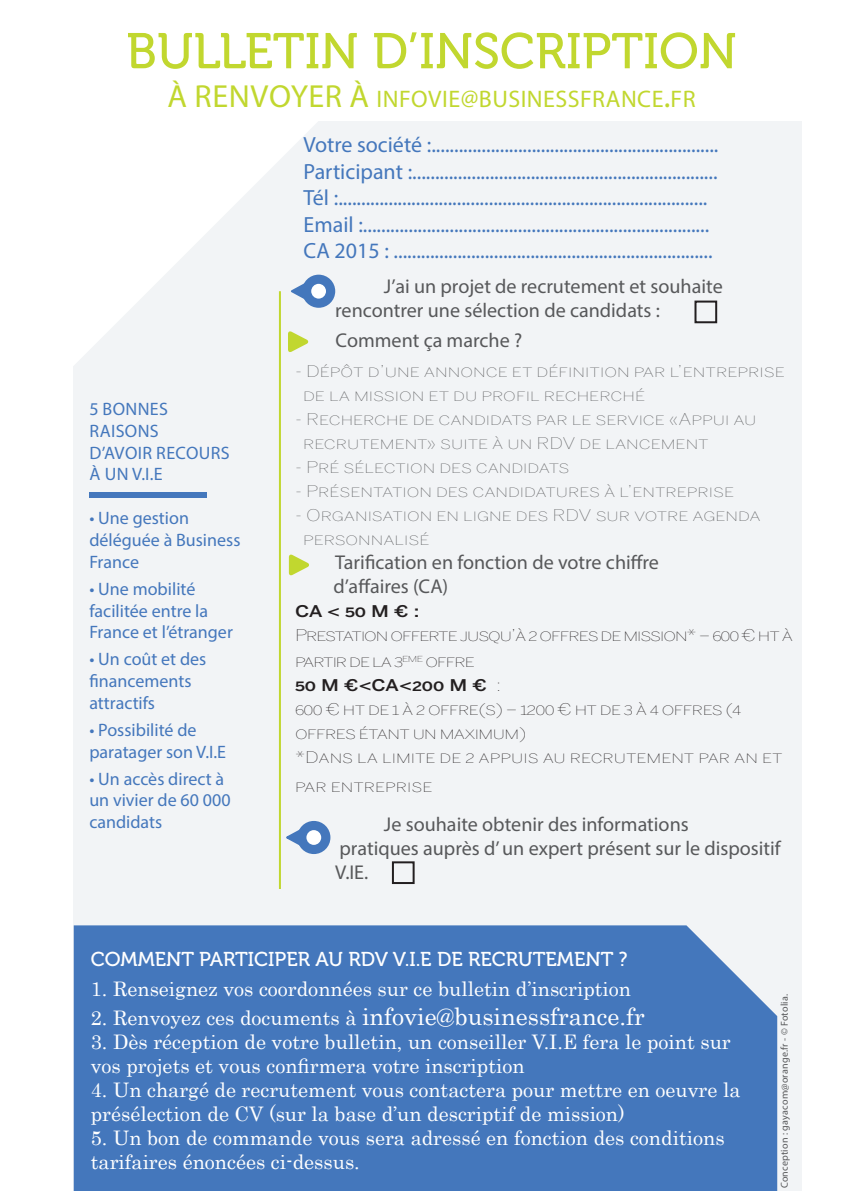
<style>
.page{position:relative;width:851px;height:1191px;background:#fff}
.page>*{position:absolute;margin:0;border:0;box-sizing:border-box;transform-origin:0 0}
.t1{font:50px "Museo 500";color:#c1d72f}
.t2{font:24px "Century";color:#fff}
.t3{font:24px "Myriad Pro";letter-spacing:.02em;color:#c1d72f}
.t4{font:22px/26.4px "Myriad Pro";color:#4477bc}
.t5{font:20px/24px "Century";color:#fff}
.t6{font:20px/24px "Myriad Pro";color:#57585a}
.t7{font:20px "Museo 500";color:#fff}
.t8{font:18px/21.6px "Myriad Pro";color:#4477bc}
.t9{font:18px/21.6px "Myriad Pro";letter-spacing:.02em;color:#4477bc}
.t10{font:16px/24px "Benton Sans Thin SC";color:#57585a;scale:1.25 1}
.t11{font:16px/24px "Benton Sans Thin SC";letter-spacing:-.03em;color:#231f20;scale:1.25 1}
.t12{font:16px/24px "Benton Sans Thin SC";color:#57585a;scale:1.26 1}
.t13{font:16px/26.4px "Benton Sans Thin SC";letter-spacing:-.05em;color:#231f20;scale:1.25 1}
.t14{font:16px "Benton Sans Medium SC";letter-spacing:-.005em;color:#231f20;scale:1.25 1}
.t15{font:16px "Benton Sans Thin SC";color:#231f20;scale:1.25 1}
.t16{font:10px "Myriad Pro";letter-spacing:.02em;color:#57585a}
.s1{font-size:32px}
.s2{font-family:"Benton Sans Thin SC"}
.s3{font-size:20px}
</style>
<div class="page">
<div style="left:74px;top:122px;width:728px;height:1069px;background:#f2f4f6"></div>
<div style="left:298px;top:822px;width:31px;height:31px;background:#4477bc;border-radius:50%"></div>
<div style="left:297px;top:821px;width:33px;height:33px;border:2px solid #4477bc;border-radius:50%"></div>
<svg style="left:286px;top:821px;width:31px;height:33px"></svg>
<div style="left:305px;top:829px;width:17px;height:17px;background:#fff;border-radius:50%"></div>
<div style="left:304px;top:828px;width:19px;height:19px;border:2px solid #4477bc;border-radius:50%"></div>
<div style="left:392px;top:861px;width:22px;height:23px;border:2px solid #231f20"></div>
<svg style="left:73px;top:121px;width:366px;height:318px"></svg>
<div style="left:74px;top:925px;width:703px;height:266px;background:#4477bc"></div>
<div style="left:89px;top:492px;width:117px;height:6px;background:#4477bc"></div>
<svg style="left:284px;top:328px;width:31px;height:29px"></svg>
<div style="left:303px;top:276px;width:31px;height:31px;background:#4477bc;border-radius:50%"></div>
<div style="left:302px;top:275px;width:33px;height:33px;border:2px solid #4477bc;border-radius:50%"></div>
<svg style="left:287px;top:274px;width:34px;height:35px"></svg>
<div style="left:310px;top:283px;width:17px;height:17px;background:#fff;border-radius:50%"></div>
<div style="left:309px;top:282px;width:19px;height:19px;border:2px solid #4477bc;border-radius:50%"></div>
<hr style="left:279px;top:291px;width:2px;height:598px;background:#c1d72f">
<svg style="left:288px;top:554px;width:21px;height:22px"></svg>
<div style="left:694px;top:300px;width:23px;height:23px;border:2px solid #231f20"></div>
<h1 class="t1" style="left:126px;top:24px;width:612px">BULLETIN D’INSCRIPTION</h1>
<p class="t3" style="left:167px;top:84px;width:516px"><span class="s1">à renvoyer à</span> infovie@businessfrance<span class="s1">.</span>fr</p>
<p class="t4" style="left:303px;top:131px;width:416px">Votre société :...............................................................<br>Participant :...................................................................<br>Tél :.................................................................................<br>Email :............................................................................<br>CA 2015 : ......................................................................</p>
<p class="t9" style="left:89px;top:398px;width:142px">5 bonnes raisons<br>d’avoir recours à un V.I.E</p>
<p class="t8" style="left:89px;top:507px;width:153px">• Une gestion déléguée à Business<br>France</p>
<p class="t8" style="left:89px;top:578px;width:145px">• Une mobilité facilitée entre la<br>France et l’étranger</p>
<p class="t8" style="left:89px;top:648px;width:118px">• Un coût et des financements attractifs</p>
<p class="t8" style="left:89px;top:719px;width:138px">• Possibilité de paratager son V.I.E</p>
<p class="t8" style="left:89px;top:767px;width:143px">• Un accès direct à un vivier de 60 000 candidats</p>
<p class="t6" style="left:335px;top:274px;width:389px;text-indent:49px">J’ai un projet de recrutement et souhaite rencontrer une sélection de candidats :</p>
<p class="t6" style="left:335px;top:328px;width:188px">Comment ça marche ?</p>
<p class="t12" style="left:303px;top:359px;width:384px;text-indent:-8px">- Dépôt d’une annonce et définition par l’entreprise de la mission et du profil recherché</p>
<p class="t10" style="left:303px;top:407px;width:364px;text-indent:-8px">- Recherche de candidats par le service «Appui au recrutement» suite à un RDV de lancement</p>
<p class="t10" style="left:295px;top:455px;width:221px">- Pré sélection des candidats</p>
<p class="t10" style="left:295px;top:479px;width:353px">- Présentation des candidatures à l’entreprise</p>
<p class="t10" style="left:303px;top:503px;width:367px;text-indent:-8px">- Organisation en ligne des RDV sur votre agenda personnalisé</p>
<p class="t6" style="left:333px;top:550px;width:327px">Tarification en fonction de votre chiffre d’affaires (CA)</p>
<p class="t14" style="left:295px;top:601px;width:101px">CA &lt; 50 M € :</p>
<p class="t13" style="left:295px;top:622px;width:400px">Prestation offerte jusqu’à 2 offres de mission* – 600 € ht à partir de la 3<sup>eme</sup> offre</p>
<p class="t14" style="left:295px;top:676px;width:166px">50 M €&lt;CA&lt;200 M € <span class="s2">:</span></p>
<p class="t11" style="left:295px;top:697px;width:391px">600 € ht de 1 à 2 offre(s) – 1200 € ht de 3 à 4 offres (4 offres étant un maximum)<br>*Dans la limite de 2 appuis au recrutement par an et</p>
<p class="t15" style="left:295px;top:777px;width:111px">par entreprise</p>
<p class="t6" style="left:335px;top:812px;width:447px;text-indent:49px">Je souhaite obtenir des informations<br>pratiques auprès d’ un expert présent sur le dispositif<br>V.IE.</p>
<p class="t7" style="left:91px;top:948px;width:538px">COMMENT PARTICIPER AU RDV V.I.E DE RECRUTEMENT ?</p>
<p class="t5" style="left:91px;top:975px;width:542px">1. Renseignez vos coordonnées sur ce bulletin d’inscription</p>
<p class="t2" style="left:91px;top:996px;width:555px"><span class="s3">2. Renvoyez ces documents à</span> infovie@businessfrance.fr</p>
<p class="t5" style="left:91px;top:1028px;width:641px">3. Dès réception de votre bulletin, un conseiller V.I.E fera le point sur vos projets et vous confirmera votre inscription</p>
<p class="t5" style="left:91px;top:1076px;width:651px">4. Un chargé de recrutement vous contactera pour mettre en oeuvre la présélection de CV (sur la base d’un descriptif de mission)</p>
<p class="t5" style="left:91px;top:1124px;width:635px">5. Un bon de commande vous sera adressé en fonction des conditions tarifaires énoncées ci-dessus.</p>
<p class="t16" style="left:778px;top:1188px;width:196px;rotate:-90deg">Conception : gayacom@orange.fr - © Fotolia.</p>
</div>
